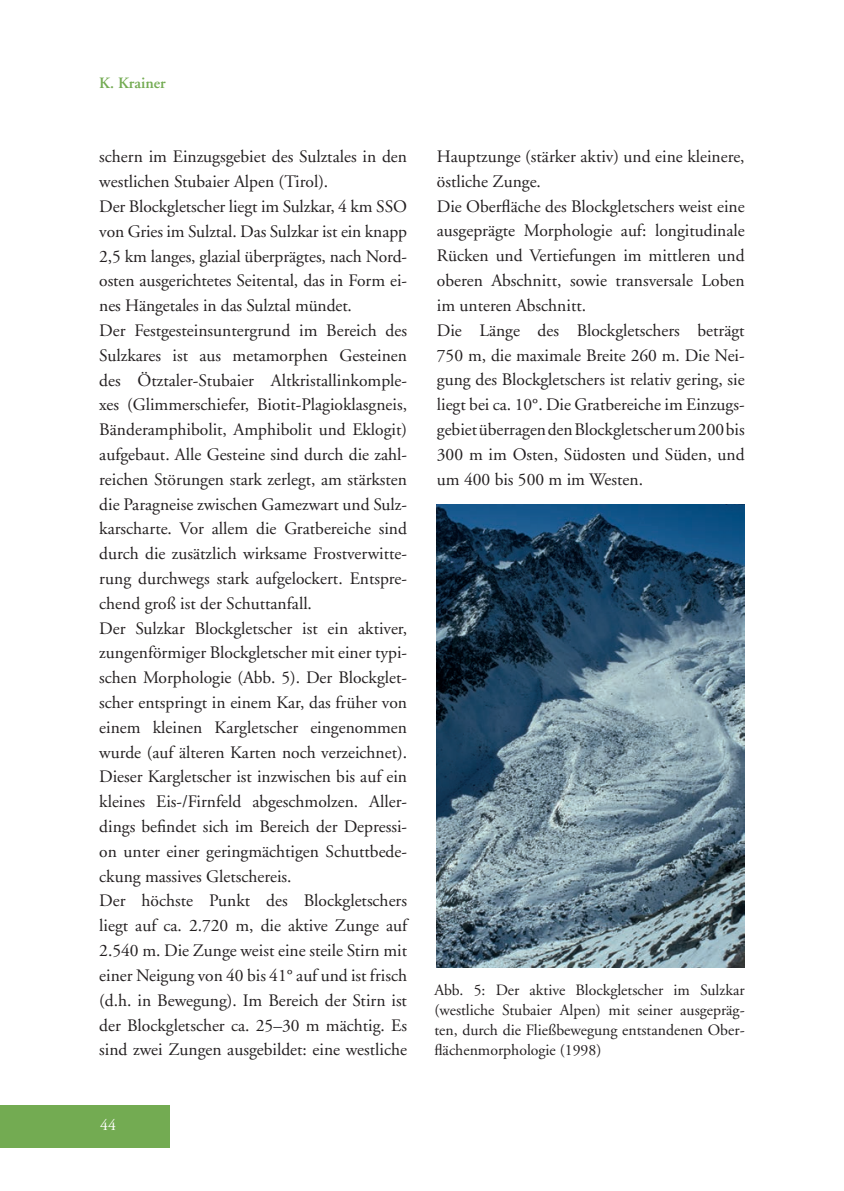
<style>
.page{position:relative;width:844px;height:1191px;background:#fff}
.page>*{position:absolute;margin:0;border:0;box-sizing:border-box;transform-origin:0 0}
.t1{font:17.5px/24.8px "Adobe Garamond";color:#231f20}
.t2{font:15.75px/20.1px "Adobe Garamond";color:#231f20;text-align:justify}
.t3{font:600 15.75px "Adobe Garamond";color:#73ab52}
.t4{font:15.75px "Adobe Garamond";color:#fff}
</style>
<div class="page">
<div style="left:0;top:1105px;width:169px;height:42px;background:#73ab52"></div>
<img style="left:437px;top:505px;width:307px;height:463px">
<p class="t3" style="left:99px;top:74px;width:68px">K. Krainer</p>
<p class="t1" style="left:99px;top:145px;width:309px">schern im Einzugsgebiet des Sulztales in den westlichen Stubaier Alpen (Tirol).<br>Der Blockgletscher liegt im Sulzkar, 4 km SSO von Gries im Sulztal. Das Sulzkar ist ein knapp 2,5 km langes, glazial überprägtes, nach Nord&shy;osten ausgerichtetes Seitental, das in Form ei&shy;nes Hängetales in das Sulztal mündet.<br>Der Festgesteinsuntergrund im Bereich des Sulzkares ist aus metamorphen Gesteinen des Ötztaler-Stubaier Altkristallinkomple&shy;xes (Glimmerschiefer, Biotit-Plagioklasgneis, Bänderamphibolit, Amphibolit und Eklogit) aufgebaut. Alle Gesteine sind durch die zahl&shy;reichen Störungen stark zerlegt, am stärksten die Paragneise zwischen Gamezwart und Sulz&shy;karscharte. Vor allem die Gratbereiche sind durch die zusätzlich wirksame Frostverwitte&shy;rung durchwegs stark aufgelockert. Entspre&shy;chend groß ist der Schuttanfall.<br>Der Sulzkar Blockgletscher ist ein aktiver, zungenförmiger Blockgletscher mit einer typi&shy;schen Morphologie (Abb. 5). Der Blockglet&shy;scher entspringt in einem Kar, das früher von einem kleinen Kargletscher eingenommen wurde (auf älteren Karten noch verzeichnet).<br>Dieser Kargletscher ist inzwischen bis auf ein kleines Eis-/Firnfeld abgeschmolzen. Aller&shy;dings befindet sich im Bereich der Depressi&shy;on unter einer geringmächtigen Schuttbede&shy;ckung massives Gletschereis.<br>Der höchste Punkt des Blockgletschers liegt auf ca. 2.720 m, die aktive Zunge auf 2.540 m. Die Zunge weist eine steile Stirn mit einer Neigung von 40 bis 41° auf und ist frisch (d.h. in Bewegung). Im Bereich der Stirn ist der Blockgletscher ca. 25–30 m mächtig. Es sind zwei Zungen ausgebildet: eine westliche</p>
<p class="t1" style="left:437px;top:144px;width:309px">Hauptzunge (stärker aktiv) und eine kleinere, östliche Zunge.<br>Die Oberfläche des Blockgletschers weist eine ausgeprägte Morphologie auf: longitudinale Rücken und Vertiefungen im mittleren und oberen Abschnitt, sowie transversale Loben im unteren Abschnitt.<br>Die Länge des Blockgletschers beträgt 750 m, die maximale Breite 260 m. Die Nei&shy;gung des Blockgletschers ist relativ gering, sie liegt bei ca. 10°. Die Gratbereiche im Einzugs&shy;gebiet überragen den Blockgletscher um 200 bis 300 m im Osten, Südosten und Süden, und um 400 bis 500 m im Westen.</p>
<p class="t2" style="left:434px;top:980px;width:312px">Abb. 5: Der aktive Blockgletscher im Sulzkar (westliche Stubaier Alpen) mit seiner ausgepräg&shy;ten, durch die Fließbewegung entstandenen Ober&shy;flächenmorphologie (1998)</p>
<p class="t4" style="left:100px;top:1116px;width:17px">44</p>
</div>
